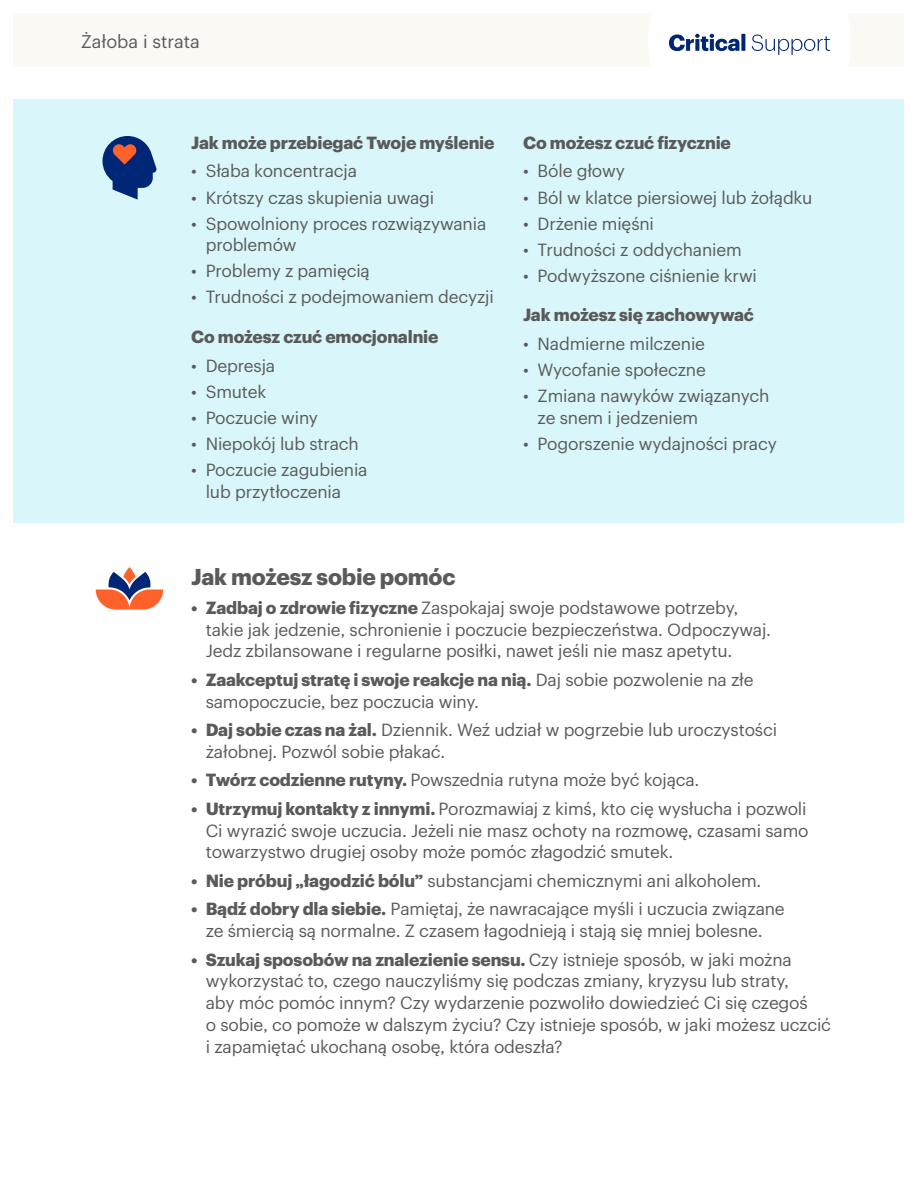
<style>
.page{position:relative;width:918px;height:1188px;background:#fff}
.page>*{position:absolute;margin:0;border:0;box-sizing:border-box;transform-origin:0 0}
.Section_Subhead{font:700 22.5px "Graphik UHG";letter-spacing:-.01em;color:#5a5a5a}
.t1{font:18px "Graphik UHG";color:#5a5a5a}
.t2{font:17.25px/21.8px "Graphik UHG";letter-spacing:-.01em;color:#5a5a5a}
.Body{font:700 17.25px "Graphik UHG";letter-spacing:-.01em;color:#5a5a5a}
.s1{font-weight:700}
</style>
<div class="page">
<div style="left:14px;top:14px;width:890px;height:54px;background:#fbf9f4"></div>
<svg style="left:648px;top:13px;width:203px;height:55px"></svg>
<div style="left:14px;top:99px;width:890px;height:424px;background:#d9f6fa"></div>
<svg style="left:103px;top:136px;width:54px;height:64px"></svg>
<svg style="left:96px;top:567px;width:67px;height:43px"></svg>
<p class="t1" style="left:81px;top:28px;width:121px">Żałoba i strata</p>
<p class="Body" style="left:191px;top:129px;width:305px">Jak może przebiegać Twoje myślenie</p>
<p class="t2" style="left:191px;top:159px;width:167px">• Słaba koncentracja</p>
<p class="t2" style="left:191px;top:185px;width:245px">• Krótszy czas skupienia uwagi</p>
<p class="t2" style="left:206px;top:211px;width:282px;text-indent:-15px">• Spowolniony proces rozwiązywania problemów</p>
<p class="t2" style="left:191px;top:259px;width:180px">• Problemy z pamięcią</p>
<p class="t2" style="left:191px;top:285px;width:304px">• Trudności z podejmowaniem decyzji</p>
<p class="Body" style="left:191px;top:323px;width:249px">Co możesz czuć emocjonalnie</p>
<p class="t2" style="left:191px;top:353px;width:86px">• Depresja</p>
<p class="t2" style="left:191px;top:379px;width:77px">• Smutek</p>
<p class="t2" style="left:191px;top:405px;width:128px">• Poczucie winy</p>
<p class="t2" style="left:191px;top:431px;width:169px">• Niepokój lub strach</p>
<p class="t2" style="left:206px;top:457px;width:163px;text-indent:-15px">• Poczucie zagubienia lub przytłoczenia</p>
<p class="Body" style="left:523px;top:129px;width:209px">Co możesz czuć fizycznie</p>
<p class="t2" style="left:523px;top:159px;width:103px">• Bóle głowy</p>
<p class="t2" style="left:523px;top:185px;width:291px">• Ból w klatce piersiowej lub żołądku</p>
<p class="t2" style="left:523px;top:211px;width:132px">• Drżenie mięśni</p>
<p class="t2" style="left:523px;top:237px;width:220px">• Trudności z oddychaniem</p>
<p class="t2" style="left:523px;top:263px;width:235px">• Podwyższone ciśnienie krwi</p>
<p class="Body" style="left:523px;top:302px;width:232px">Jak możesz się zachowywać</p>
<p class="t2" style="left:523px;top:331px;width:183px">• Nadmierne milczenie</p>
<p class="t2" style="left:523px;top:357px;width:184px">• Wycofanie społeczne</p>
<p class="t2" style="left:538px;top:383px;width:233px;text-indent:-15px">• Zmiana nawyków związanych ze snem i jedzeniem</p>
<p class="t2" style="left:523px;top:431px;width:255px">• Pogorszenie wydajności pracy</p>
<p class="Section_Subhead" style="left:191px;top:560px;width:266px">Jak możesz sobie pomóc</p>
<p class="t2" style="left:206px;top:595px;width:567px;text-indent:-15px"><span class="s1">• Zadbaj o zdrowie fizyczne</span> Zaspokajaj swoje podstawowe potrzeby, takie jak jedzenie, schronienie i poczucie bezpieczeństwa. Odpoczywaj.<br>Jedz zbilansowane i regularne posiłki, nawet jeśli nie masz apetytu.</p>
<p class="t2" style="left:206px;top:667px;width:549px;text-indent:-15px"><span class="s1">• Zaakceptuj stratę i swoje reakcje na nią.</span> Daj sobie pozwolenie na złe samopoczucie, bez poczucia winy.</p>
<p class="t2" style="left:206px;top:718px;width:573px;text-indent:-15px"><span class="s1">• Daj sobie czas na żal.</span> Dziennik. Weź udział w pogrzebie lub uroczystości żałobnej. Pozwól sobie płakać.</p>
<p class="t2" style="left:191px;top:768px;width:510px"><span class="s1">• Twórz codzienne rutyny.</span> Powszednia rutyna może być kojąca.</p>
<p class="t2" style="left:206px;top:796px;width:604px;text-align:justify;text-indent:-15px"><span class="s1">• Utrzymuj kontakty z innymi.</span> Porozmawiaj z kimś, kto cię wysłucha i pozwoli Ci wyrazić swoje uczucia. Jeżeli nie masz ochoty na rozmowę, czasami samo towarzystwo drugiej osoby może pomóc złagodzić smutek.</p>
<p class="t2" style="left:191px;top:868px;width:572px"><span class="s1">• Nie próbuj „łagodzić bólu”</span> substancjami chemicznymi ani alkoholem.</p>
<p class="t2" style="left:191px;top:897px;width:595px;text-align:center"><span class="s1">• Bądź dobry dla siebie.</span> Pamiętaj, że nawracające myśli i uczucia związane ze śmiercią są normalne. Z czasem łagodnieją i stają się mniej bolesne.</p>
<p class="t2" style="left:206px;top:947px;width:627px;text-indent:-15px"><span class="s1">• Szukaj sposobów na znalezienie sensu.</span> Czy istnieje sposób, w jaki można wykorzystać to, czego nauczyliśmy się podczas zmiany, kryzysu lub straty,<br>aby móc pomóc innym? Czy wydarzenie pozwoliło dowiedzieć Ci się czegoś<br>o sobie, co pomoże w dalszym życiu? Czy istnieje sposób, w jaki możesz uczcić i zapamiętać ukochaną osobę, która odeszła?</p>
</div>
